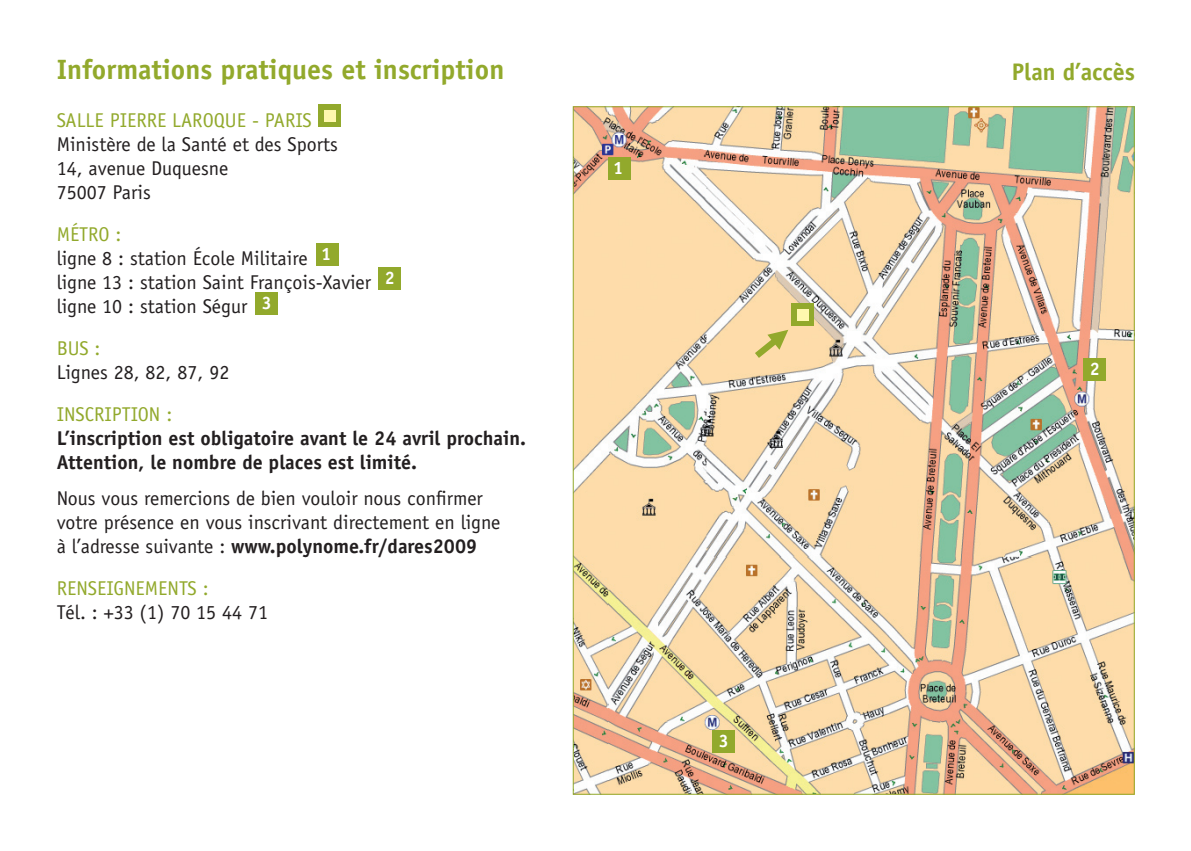
<style>
.page{position:relative;width:1191px;height:851px;background:#fff}
.page>*{position:absolute;margin:0;border:0;box-sizing:border-box;transform-origin:0 0}
.t1{font:700 28px "Officina Sans";color:#92a92c}
.t2{font:700 24px "Officina Sans";color:#92a92c}
.t3{font:20px/24px "Officina Sans";color:#231f20}
.t4{font:700 20px/24px "Officina Sans";color:#231f20}
.t5{font:20px "Officina Sans";color:#92a92c}
.t6{font:700 18px "Officina Sans";color:#fff}
.s1{font-weight:700}
</style>
<div class="page">
<img style="left:575px;top:108px;width:557px;height:684px">
<div style="left:316px;top:243px;width:22px;height:23px;background:#92a92c"></div>
<div style="left:608px;top:157px;width:22px;height:23px;background:#92a92c"></div>
<div style="left:378px;top:267px;width:23px;height:23px;background:#92a92c"></div>
<div style="left:1083px;top:358px;width:23px;height:23px;background:#92a92c"></div>
<div style="left:255px;top:292px;width:23px;height:22px;background:#92a92c"></div>
<div style="left:712px;top:730px;width:23px;height:23px;background:#92a92c"></div>
<div style="left:318px;top:104px;width:23px;height:23px;background:#92a92c"></div>
<div style="left:324px;top:110px;width:11px;height:11px;background:#fff8ae"></div>
<div style="left:791px;top:303px;width:23px;height:22px;background:#92a92c"></div>
<div style="left:797px;top:309px;width:11px;height:11px;background:#fff8ae"></div>
<svg style="left:755px;top:330px;width:33px;height:28px"></svg>
<h1 class="t1" style="left:57px;top:52px;width:449px">Informations pratiques et inscription</h1>
<p class="t5" style="left:57px;top:108px;width:256px">SALLE PIERRE LAROQUE - PARIS</p>
<p class="t3" style="left:57px;top:132px;width:283px">Ministère de la Santé et des Sports<br>14, avenue Duquesne<br>75007 Paris</p>
<p class="t5" style="left:57px;top:222px;width:66px">MÉTRO :</p>
<p class="t3" style="left:57px;top:246px;width:316px">ligne 8 : station École Militaire<br>ligne 13 : station Saint François-Xavier ligne 10 : station Ségur</p>
<p class="t5" style="left:57px;top:336px;width:45px">BUS :</p>
<p class="t3" style="left:57px;top:360px;width:174px">Lignes 28, 82, 87, 92</p>
<p class="t5" style="left:57px;top:402px;width:117px">INSCRIPTION :</p>
<p class="t4" style="left:57px;top:426px;width:471px">L’inscription est obligatoire avant le 24 avril prochain.<br>Attention, le nombre de places est limité.</p>
<p class="t3" style="left:57px;top:486px;width:445px">Nous vous remercions de bien vouloir nous confirmer votre présence en vous inscrivant directement en ligne à l’adresse suivante : <span class="s1">www.polynome.fr/dares2009</span></p>
<p class="t5" style="left:57px;top:576px;width:153px">RENSEIGNEMENTS :</p>
<p class="t3" style="left:57px;top:600px;width:213px">Tél. : +33 (1) 70 15 44 71</p>
<p class="t6" style="left:321px;top:243px;width:12px">1</p>
<p class="t6" style="left:385px;top:267px;width:12px">2</p>
<p class="t6" style="left:262px;top:291px;width:12px">3</p>
<p class="t6" style="left:613px;top:156px;width:12px">1</p>
<p class="t6" style="left:719px;top:730px;width:12px">3</p>
<p class="t2" style="left:1011px;top:57px;width:125px">Plan d’accès</p>
<p class="t6" style="left:1090px;top:358px;width:12px">2</p>
</div>
